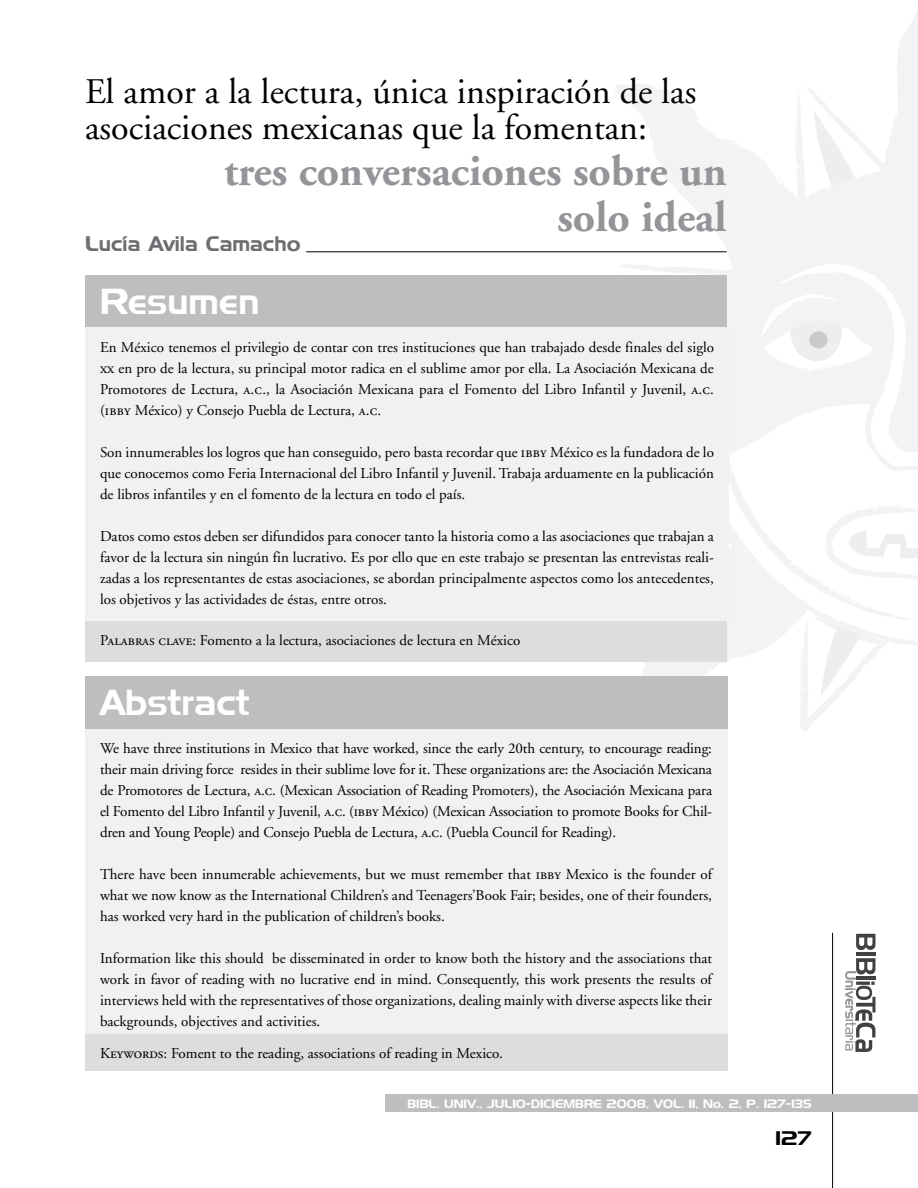
<style>
.page{position:relative;width:918px;height:1188px;background:#fff}
.page>*{position:absolute;margin:0;border:0;box-sizing:border-box;transform-origin:0 0}
.t1{font:43.5px/46.5px "Adobe Garamond Bold Os F";color:#939598;text-align:right}
.t2{font:36px/36px "Adobe Garamond";color:#000}
.t3{font:36px "Denmark";color:#fff}
.t4{font:21px "Denmark";color:#6d6e71}
.t5{font:19.5px "Denmark";color:#000}
.t6{font:15px/21px "Adobe Garamond";color:#000;text-align:justify}
.t7{font:12px "Denmark";color:#fff}
.s1{font-family:"Adobe Garamond Regular SC"}
</style>
<div class="page">
<svg style="left:497px;top:8px;width:421px;height:245px"></svg>
<svg style="left:898px;top:50px;width:2px;height:9px"></svg>
<svg style="left:604px;top:87px;width:314px;height:644px"></svg>
<hr style="left:832px;top:933px;width:1px;height:255px;background:#000">
<svg style="left:856px;top:934px;width:19px;height:16px"></svg>
<hr style="left:856px;top:952px;width:19px;height:4px;background:#414042">
<svg style="left:845px;top:958px;width:30px;height:94px"></svg>
<div style="left:386px;top:1094px;width:532px;height:17px;background:#bcbec0"></div>
<div style="left:85px;top:676px;width:642px;height:53px;background:#bcbec0"></div>
<div style="left:85px;top:275px;width:642px;height:54px;background:#bcbec0"></div>
<hr style="left:306px;top:251px;width:421px;height:1px;background:#000">
<div style="left:85px;top:1034px;width:642px;height:37px;background:#dcddde"></div>
<div style="left:85px;top:729px;width:642px;height:304px;background:#f1f1f2"></div>
<div style="left:85px;top:328px;width:644px;height:293px;background:#f1f1f2"></div>
<div style="left:85px;top:621px;width:642px;height:41px;background:#dcddde"></div>
<h2 class="t2" style="left:85px;top:74px;width:613px">El amor a la lectura, única inspiración de las asociaciones mexicanas que la fomentan:</h2>
<h1 class="t1" style="left:224px;top:148px;width:504px">tres conversaciones sobre un solo ideal</h1>
<h3 class="t4" style="left:85px;top:231px;width:217px">Lucía Avila Camacho</h3>
<h2 class="t3" style="left:100px;top:280px;width:161px">Resumen</h2>
<p class="t6" style="left:100px;top:337px;width:616px">En México tenemos el privilegio de contar con tres instituciones que han trabajado desde finales del siglo <span class="s1">xx</span> en pro de la lectura, su principal motor radica en el sublime amor por ella. La Asociación Mexicana de Promotores de Lectura, <span class="s1">a.c.</span>, la Asociación Mexicana para el Fomento del Libro Infantil y Juvenil, <span class="s1">a.c. </span>(<span class="s1">ibby</span> México) y Consejo Puebla de Lectura, <span class="s1">a.c.</span></p>
<p class="t6" style="left:100px;top:442px;width:615px">Son innumerables los logros que han conseguido, pero basta recordar que <span class="s1">ibby</span> México es la fundadora de lo que conocemos como Feria Internacional del Libro Infantil y Juvenil. Trabaja arduamente en la publicación de libros infantiles y en el fomento de la lectura en todo el país.</p>
<p class="t6" style="left:100px;top:526px;width:616px">Datos como estos deben ser difundidos para conocer tanto la historia como a las asociaciones que trabajan a favor de la lectura sin ningún fin lucrativo. Es por ello que en este trabajo se presentan las entrevistas reali&shy;zadas a los representantes de estas asociaciones, se abordan principalmente aspectos como los antecedentes, los objetivos y las actividades de éstas, entre otros.</p>
<p class="t6" style="left:100px;top:630px;width:422px"><span class="s1">Palabras clave</span>: Fomento a la lectura, asociaciones de lectura en México</p>
<h2 class="t3" style="left:100px;top:681px;width:151px">Abstract</h2>
<p class="t6" style="left:100px;top:738px;width:614px">We have three institutions in Mexico that have worked, since the early 20th century, to encourage reading: their main driving force resides in their sublime love for it. These organizations are: the Asociación Mexicana de Promotores de Lectura, <span class="s1">a.c.</span> (Mexican Association of Reading Promoters), the Asociación Mexicana para el Fomento del Libro Infantil y Juvenil, <span class="s1">a.c.</span> (<span class="s1">ibby</span> México) (Mexican Association to promote Books for Chil&shy;dren and Young People) and Consejo Puebla de Lectura, <span class="s1">a.c.</span> (Puebla Council for Reading).</p>
<p class="t6" style="left:100px;top:864px;width:614px">There have been innumerable achievements, but we must remember that <span class="s1">ibby</span> Mexico is the founder of what we now know as the International Children’s and Teenagers’Book Fair; besides, one of their founders, has worked very hard in the publication of children’s books.</p>
<p class="t6" style="left:100px;top:948px;width:614px">Information like this should be disseminated in order to know both the history and the associations that work in favor of reading with no lucrative end in mind. Consequently, this work presents the results of interviews held with the representatives of those organizations, dealing mainly with diverse aspects like their backgrounds, objectives and activities.</p>
<p class="t6" style="left:100px;top:1043px;width:404px"><span class="s1">Keywords</span>: Foment to the reading, associations of reading in Mexico.</p>
<p class="t7" style="left:408px;top:1096px;width:406px">BIBL. UNIV., JULIO-DICIEMBRE 2008, VOL. 11, No. 2, P. 127-135</p>
<h3 class="t5" style="left:776px;top:1127px;width:38px">127</h3>
</div>
